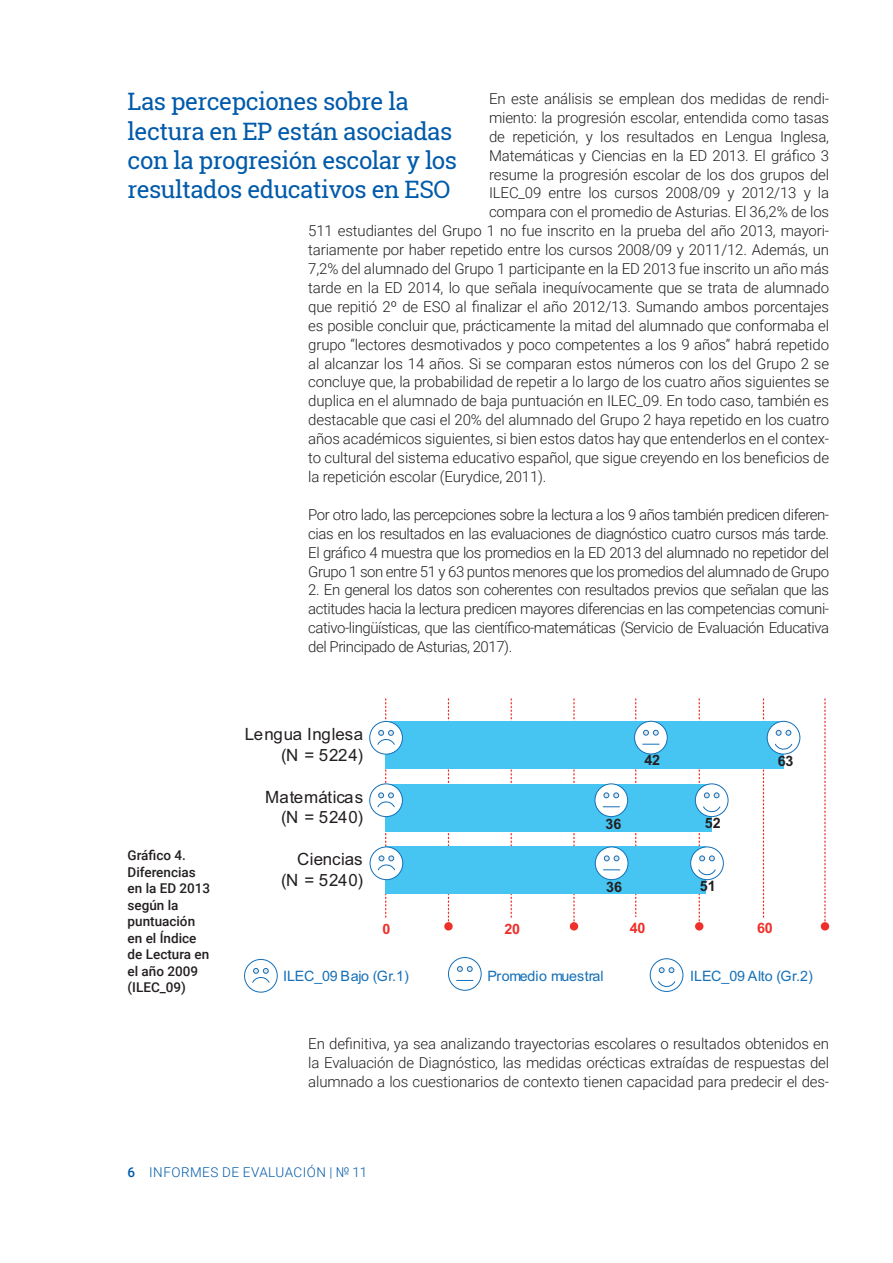
<style>
.page{position:relative;width:893px;height:1263px;background:#fff}
.page>*{position:absolute;margin:0;border:0;box-sizing:border-box;transform-origin:0 0}
.t1{font:24px/29.4px "Roboto Slab";letter-spacing:-.02em;color:#015aaa}
.t2{font:16.95px/20.9px "Arial";letter-spacing:.01em;color:#231f20;text-align:right}
.t3{font:300 15px/18.9px "Roboto";letter-spacing:-.01em;color:#231f20;text-align:justify}
.t4{font:700 14.4px "Arial";color:#231f20}
.t5{font:700 14.4px "Arial";color:#ee2f2a}
.t6{font:14.25px "Arial";letter-spacing:-.01em;color:#146fb8}
.t7{font:700 14.25px "Arial";color:#231f20}
.t8{font:700 14.25px "Arial";color:#ee2f2a}
.grafico_titulo{font:500 13.5px/16.5px "Roboto";color:#231f20}
.t9{font:300 13.5px "Roboto";letter-spacing:.035em;color:#015aaa}
.s1{font-weight:500}
</style>
<div class="page">
<div style="left:695px;top:922px;width:8px;height:8px;background:#ee2f2a;border-radius:50%"></div>
<svg style="left:448px;top:699px;width:1px;height:223px"></svg>
<div style="left:444px;top:922px;width:9px;height:8px;background:#ee2f2a;border-radius:50%"></div>
<svg style="left:511px;top:699px;width:1px;height:219px"></svg>
<svg style="left:573px;top:699px;width:2px;height:223px"></svg>
<div style="left:570px;top:922px;width:8px;height:8px;background:#ee2f2a;border-radius:50%"></div>
<div style="left:386px;top:846px;width:320px;height:48px;background:#46c5f2"></div>
<svg style="left:595px;top:846px;width:33px;height:34px"></svg>
<div style="left:385px;top:784px;width:327px;height:47px;background:#46c5f2"></div>
<svg style="left:690px;top:699px;width:38px;height:227px"></svg>
<svg style="left:594px;top:783px;width:34px;height:34px"></svg>
<div style="left:385px;top:721px;width:399px;height:48px;background:#46c5f2"></div>
<svg style="left:763px;top:699px;width:37px;height:219px"></svg>
<svg style="left:634px;top:699px;width:34px;height:218px"></svg>
<svg style="left:369px;top:699px;width:34px;height:219px"></svg>
<svg style="left:824px;top:699px;width:2px;height:223px"></svg>
<div style="left:821px;top:922px;width:8px;height:8px;background:#ee2f2a;border-radius:50%"></div>
<svg style="left:650px;top:958px;width:33px;height:34px"></svg>
<svg style="left:448px;top:957px;width:34px;height:34px"></svg>
<svg style="left:244px;top:959px;width:34px;height:33px"></svg>
<p class="t1" style="left:128px;top:87px;width:331px">Las percepciones sobre la lectura en EP están asociadas con la progresión escolar y los resultados educativos en ESO</p>
<p class="t3" style="left:489px;top:89px;width:342px">En este análisis se emplean dos medidas de rendi-</p>
<p class="t3" style="left:489px;top:108px;width:342px">miento: la progresión escolar, entendida como tasas</p>
<p class="t3" style="left:489px;top:126px;width:342px">de repetición, y los resultados en Lengua Inglesa,</p>
<p class="t3" style="left:489px;top:145px;width:342px">Matemáticas y Ciencias en la ED 2013. El gráfico 3</p>
<p class="t3" style="left:489px;top:164px;width:342px">resume la progresión escolar de los dos grupos del</p>
<p class="t3" style="left:489px;top:183px;width:342px">ILEC_09 entre los cursos 2008/09 y 2012/13 y la</p>
<p class="t3" style="left:489px;top:202px;width:342px">compara con el promedio de Asturias. El 36,2% de los</p>
<p class="t3" style="left:308px;top:221px;width:522px">511 estudiantes del Grupo 1 no fue inscrito en la prueba del año 2013, mayori-</p>
<p class="t3" style="left:308px;top:240px;width:522px">tariamente por haber repetido entre los cursos 2008/09 y 2011/12. Además, un</p>
<p class="t3" style="left:308px;top:259px;width:522px">7,2% del alumnado del Grupo 1 participante en la ED 2013 fue inscrito un año más</p>
<p class="t3" style="left:308px;top:278px;width:522px">tarde en la ED 2014, lo que señala inequívocamente que se trata de alumnado</p>
<p class="t3" style="left:308px;top:297px;width:522px">que repitió 2º de ESO al finalizar el año 2012/13. Sumando ambos porcentajes</p>
<p class="t3" style="left:308px;top:315px;width:522px">es posible concluir que, prácticamente la mitad del alumnado que conformaba el</p>
<p class="t3" style="left:308px;top:334px;width:522px">grupo “lectores desmotivados y poco competentes a los 9 años” habrá repetido</p>
<p class="t3" style="left:308px;top:353px;width:522px">al alcanzar los 14 años. Si se comparan estos números con los del Grupo 2 se</p>
<p class="t3" style="left:308px;top:372px;width:522px">concluye que, la probabilidad de repetir a lo largo de los cuatro años siguientes se</p>
<p class="t3" style="left:308px;top:391px;width:522px">duplica en el alumnado de baja puntuación en ILEC_09. En todo caso, también es</p>
<p class="t3" style="left:308px;top:410px;width:522px">destacable que casi el 20% del alumnado del Grupo 2 haya repetido en los cuatro</p>
<p class="t3" style="left:308px;top:429px;width:522px">años académicos siguientes, si bien estos datos hay que entenderlos en el contex-</p>
<p class="t3" style="left:308px;top:448px;width:522px">to cultural del sistema educativo español, que sigue creyendo en los beneficios de</p>
<p class="t3" style="left:308px;top:467px;width:240px">la repetición escolar (Eurydice, 2011).</p>
<p class="t3" style="left:308px;top:504px;width:522px">Por otro lado, las percepciones sobre la lectura a los 9 años también predicen diferen&shy;cias en los resultados en las evaluaciones de diagnóstico cuatro cursos más tarde.<br>El gráfico 4 muestra que los promedios en la ED 2013 del alumnado no repetidor del Grupo 1 son entre 51 y 63 puntos menores que los promedios del alumnado de Grupo</p>
<p class="t3" style="left:308px;top:580px;width:522px">2. En general los datos son coherentes con resultados previos que señalan que las actitudes hacia la lectura predicen mayores diferencias en las competencias comuni&shy;cativo-lingüísticas, que las científico-matemáticas (Servicio de Evaluación Educativa del Principado de Asturias, 2017).</p>
<p class="grafico_titulo" style="left:128px;top:847px;width:84px">Gráfico 4.<br>Diferencias en la ED 2013 según la puntuación en el Índice de Lectura en el año 2009 (ILEC_09)</p>
<p class="t2" style="left:245px;top:724px;width:120px">Lengua Inglesa (N = 5224)</p>
<p class="t2" style="left:265px;top:786px;width:100px">Matemáticas (N = 5240)</p>
<p class="t2" style="left:281px;top:849px;width:84px">Ciencias (N = 5240)</p>
<p class="t7" style="left:644px;top:751px;width:17px">42</p>
<p class="t7" style="left:606px;top:814px;width:17px">36</p>
<p class="t7" style="left:705px;top:814px;width:17px">52</p>
<p class="t4" style="left:606px;top:877px;width:17px">36</p>
<p class="t4" style="left:700px;top:877px;width:17px">51</p>
<p class="t4" style="left:778px;top:751px;width:17px">63</p>
<p class="t8" style="left:382px;top:920px;width:9px">0</p>
<p class="t8" style="left:504px;top:920px;width:17px">20</p>
<p class="t5" style="left:630px;top:918px;width:17px">40</p>
<p class="t5" style="left:757px;top:919px;width:17px">60</p>
<p class="t6" style="left:283px;top:966px;width:127px">ILEC_09 Bajo (Gr.1)</p>
<p class="t6" style="left:487px;top:966px;width:118px">Promedio muestral</p>
<p class="t6" style="left:690px;top:966px;width:124px">ILEC_09 Alto (Gr.2)</p>
<p class="t3" style="left:308px;top:1034px;width:522px">En definitiva, ya sea analizando trayectorias escolares o resultados obtenidos en la Evaluación de Diagnóstico, las medidas orécticas extraídas de respuestas del alumnado a los cuestionarios de contexto tienen capacidad para predecir el des-</p>
<p class="t9" style="left:128px;top:1163px;width:241px"><span class="s1">6</span> INFORMES DE EVALUACIÓN | № 11</p>
</div>
